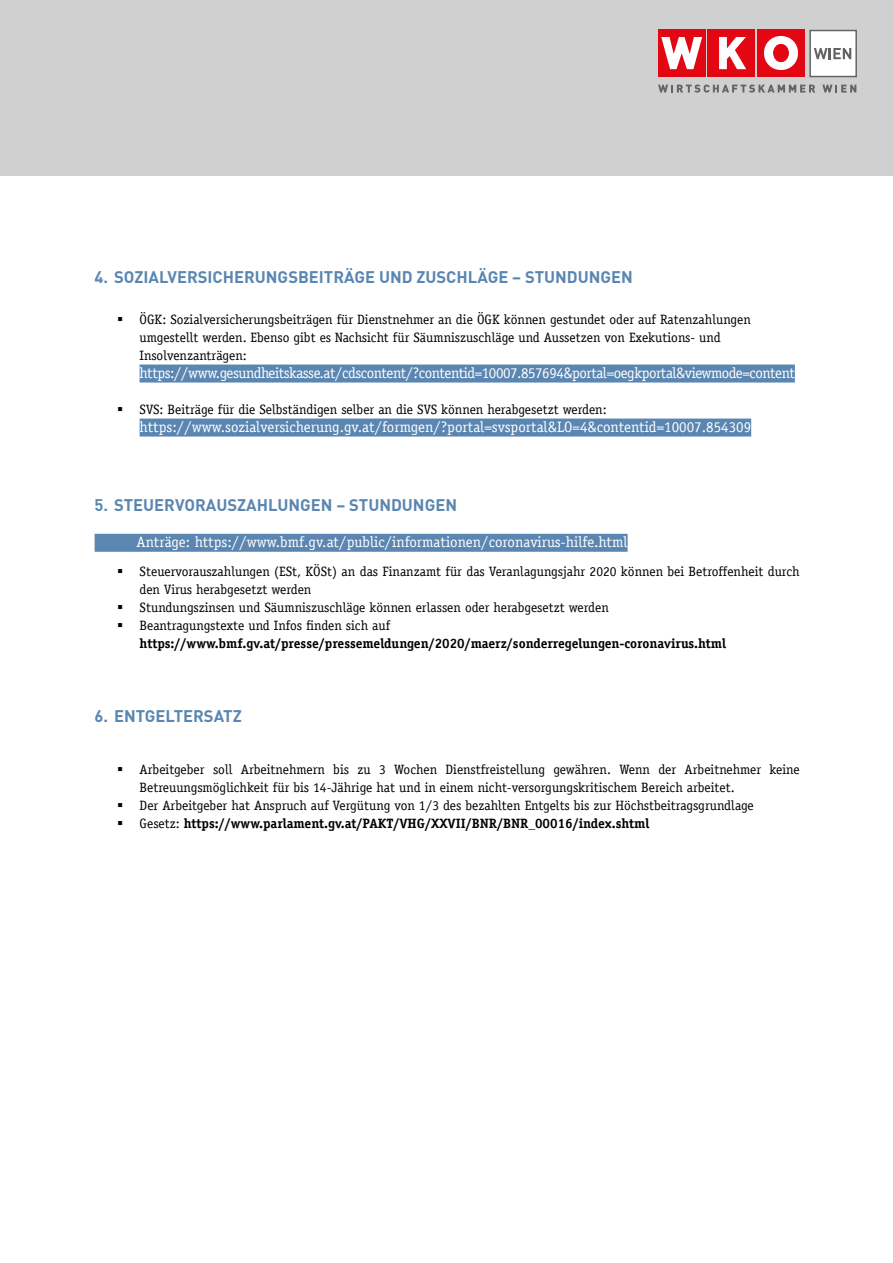
<style>
.page{position:relative;width:893px;height:1263px;background:#fff}
.page>*{position:absolute;margin:0;border:0;box-sizing:border-box;transform-origin:0 0}
.t1{font:700 16.5px "DIN";color:#5a86b1}
.t2{font:15px "Officina Serif";color:#fff}
.t3{font:15px "Officina Serif";letter-spacing:-.02em;color:#fff}
.t4{font:13.5px/18px "Officina Serif";color:#000}
.t5{font:700 13.5px "Officina Serif";color:#000}
.s1{font-weight:700}
</style>
<div class="page">
<div style="left:0;top:0;width:893px;height:175px;background:#d0d0d0"></div>
<div style="left:757px;top:30px;width:48px;height:47px;background:#e30613"></div>
<div style="left:708px;top:30px;width:47px;height:47px;background:#e30613"></div>
<svg style="left:719px;top:37px;width:27px;height:32px"></svg>
<div style="left:658px;top:30px;width:47px;height:47px;background:#e30613"></div>
<svg style="left:661px;top:37px;width:41px;height:32px"></svg>
<svg style="left:764px;top:36px;width:34px;height:34px"></svg>
<svg style="left:809px;top:30px;width:48px;height:47px;background:#dddcdc"></svg>
<svg style="left:658px;top:85px;width:157px;height:8px"></svg>
<svg style="left:822px;top:85px;width:34px;height:8px"></svg>
<div style="left:140px;top:365px;width:655px;height:18px;background:#5a86b1"></div>
<div style="left:140px;top:419px;width:611px;height:18px;background:#5a86b1"></div>
<div style="left:95px;top:534px;width:533px;height:18px;background:#5a86b1"></div>
<p class="t1" style="left:95px;top:266px;width:540px">4. SOZIALVERSICHERUNGSBEITRÄGE UND ZUSCHLÄGE – STUNDUNGEN</p>
<p class="t4" style="left:140px;top:310px;width:613px">ÖGK: Sozialversicherungsbeiträgen für Dienstnehmer an die ÖGK können gestundet oder auf Ratenzahlungen umgestellt werden. Ebenso gibt es Nachsicht für Säumniszuschläge und Aussetzen von Exekutions- und<br>Insolvenzanträgen:</p>
<p class="t3" style="left:140px;top:364px;width:657px">https://www.gesundheitskasse.at/cdscontent/?contentid=10007.857694&amp;portal=oegkportal&amp;viewmode=content</p>
<p class="t4" style="left:140px;top:400px;width:469px">SVS: Beiträge für die Selbständigen selber an die SVS können herabgesetzt werden:</p>
<p class="t2" style="left:140px;top:418px;width:613px">https://www.sozialversicherung.gv.at/formgen/?portal=svsportal&amp;LO=4&amp;contentid=10007.854309</p>
<p class="t1" style="left:95px;top:494px;width:364px">5. STEUERVORAUSZAHLUNGEN – STUNDUNGEN</p>
<p class="t2" style="left:137px;top:533px;width:492px">Anträge: https://www.bmf.gv.at/public/informationen/coronavirus-hilfe.html</p>
<p class="t4" style="left:140px;top:562px;width:662px">Steuervorauszahlungen (ESt, KÖSt) an das Finanzamt für das Veranlagungsjahr 2020 können bei Betroffenheit durch den Virus herabgesetzt werden<br>Stundungszinsen und Säumniszuschläge können erlassen oder herabgesetzt werden<br>Beantragungstexte und Infos finden sich auf</p>
<p class="t5" style="left:140px;top:635px;width:588px">https://www.bmf.gv.at/presse/pressemeldungen/2020/maerz/sonderregelungen-coronavirus.html</p>
<p class="t1" style="left:95px;top:705px;width:149px">6. ENTGELTERSATZ</p>
<p class="t4" style="left:140px;top:760px;width:662px">Arbeitgeber soll Arbeitnehmern bis zu 3 Wochen Dienstfreistellung gewähren. Wenn der Arbeitnehmer keine Betreuungsmöglichkeit für bis 14-Jährige hat und in einem nicht-versorgungskritischem Bereich arbeitet.<br>Der Arbeitgeber hat Anspruch auf Vergütung von 1/3 des bezahlten Entgelts bis zur Höchstbeitragsgrundlage<br>Gesetz: <span class="s1">https://www.parlament.gv.at/PAKT/VHG/XXVII/BNR/BNR_00016/index.shtml</span></p>
</div>
